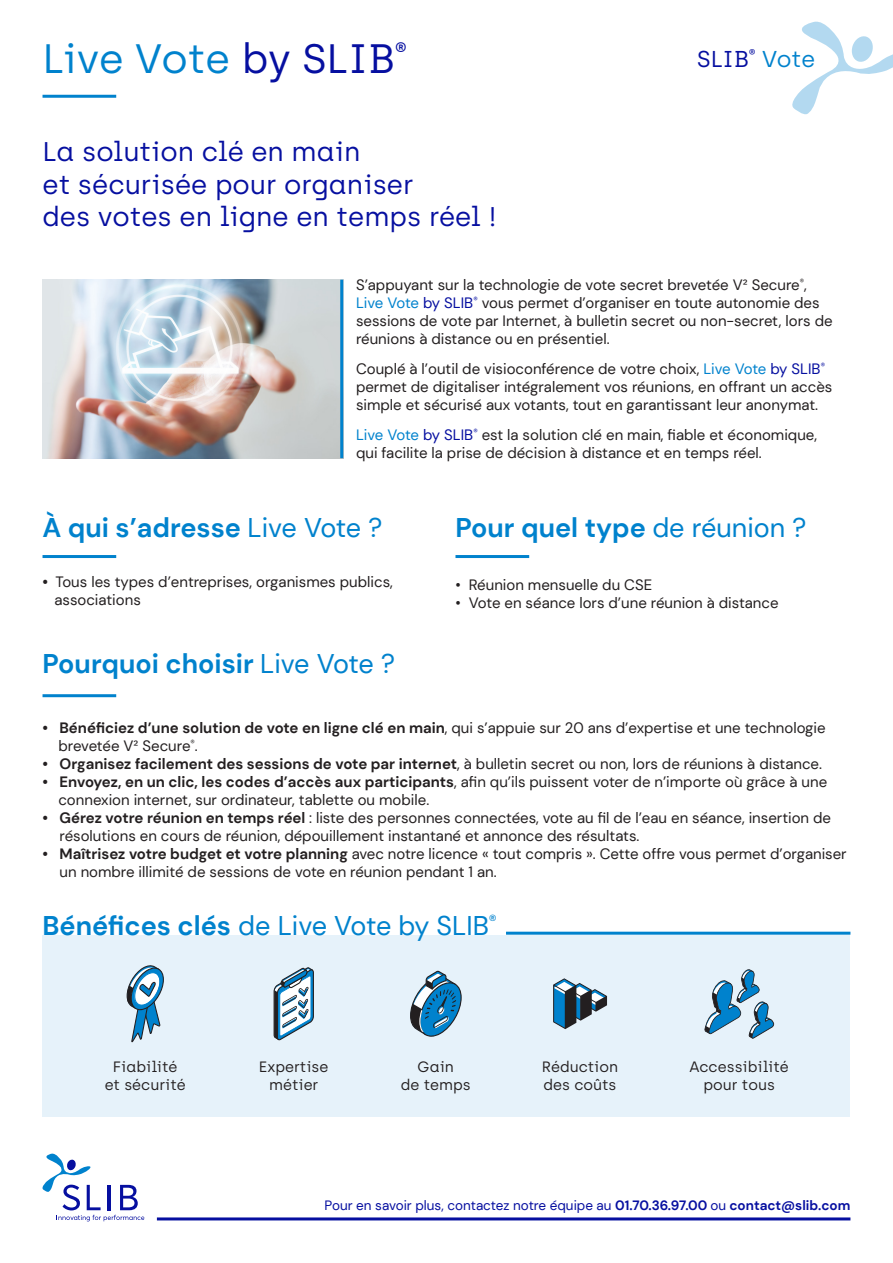
<style>
.page{position:relative;width:893px;height:1263px;background:#fff}
.page>*{position:absolute;margin:0;border:0;box-sizing:border-box;transform-origin:0 0}
.t1{font:41.1px "Archia";color:#0082cd}
.t2{font:27px "Archia";color:#060fa0}
.t3{font:700 27px "DM Sans";color:#0082cd}
.t4{font:27px "DM Sans";color:#0082cd}
.t5{font:22.95px "Archia";color:#060fa0}
.t6{font:15px/18px "DM Sans";color:#231f20}
.t7{font:700 15px "DM Sans";color:#231f20}
.t8{font:15px "Archia";color:#231f20}
.t9{font:13.5px "DM Sans";color:#060fa0}
.s1{color:#060fa0}
.s2{color:#0082cd}
.s3{font-weight:400}
.s4{font-weight:700}
</style>
<div class="page">
<img style="left:43px;top:280px;width:297px;height:178px">
<hr style="left:340px;top:280px;width:3px;height:178px;background:#0082cd">
<hr style="left:43px;top:555px;width:73px;height:3px;background:#0082cd">
<hr style="left:455px;top:555px;width:74px;height:3px;background:#0082cd">
<hr style="left:43px;top:694px;width:73px;height:3px;background:#0082cd">
<hr style="left:43px;top:95px;width:73px;height:3px;background:#0082cd">
<svg style="left:792px;top:21px;width:101px;height:94px"></svg>
<svg style="left:42px;top:1153px;width:102px;height:68px"></svg>
<hr style="left:157px;top:1217px;width:693px;height:3px;background:#060fa0">
<div style="left:43px;top:935px;width:807px;height:181px;background:#e6f2fa"></div>
<hr style="left:506px;top:932px;width:344px;height:3px;background:#0082cd">
<svg style="left:410px;top:971px;width:52px;height:66px"></svg>
<svg style="left:127px;top:965px;width:37px;height:77px"></svg>
<svg style="left:553px;top:978px;width:54px;height:51px"></svg>
<svg style="left:274px;top:967px;width:40px;height:73px"></svg>
<svg style="left:704px;top:969px;width:70px;height:70px"></svg>
<p class="t1" style="left:43px;top:35px;width:366px">Live Vote <span class="s1">by SLIB</span><sup>®</sup></p>
<p class="t5" style="left:697px;top:45px;width:119px">SLIB<sup>®</sup> <span class="s2">Vote</span></p>
<p class="t2" style="left:43px;top:136px;width:320px">La solution clé en main</p>
<p class="t2" style="left:43px;top:168px;width:373px">et sécurisée pour organiser</p>
<p class="t2" style="left:43px;top:200px;width:456px">des votes en ligne en temps réel !</p>
<p class="t6" style="left:356px;top:276px;width:478px">S’appuyant sur la technologie de vote secret brevetée V² Secure<sup>®</sup>, <span class="s2">Live Vote</span> <span class="s1">by SLIB</span><sup>®</sup> vous permet d’organiser en toute autonomie des sessions de vote par Internet, à bulletin secret ou non-secret, lors de réunions à distance ou en présentiel.</p>
<p class="t6" style="left:356px;top:360px;width:478px">Couplé à l’outil de visioconférence de votre choix, <span class="s2">Live Vote</span> <span class="s1">by SLIB</span><sup>® </sup>permet de digitaliser intégralement vos réunions, en offrant un accès simple et sécurisé aux votants, tout en garantissant leur anonymat.</p>
<p class="t6" style="left:356px;top:426px;width:463px"><span class="s2">Live Vote</span> <span class="s1">by SLIB</span><sup>®</sup> est la solution clé en main, fiable et économique, qui facilite la prise de décision à distance et en temps réel.</p>
<p class="t3" style="left:43px;top:511px;width:341px">À qui s’adresse <span class="s3">Live Vote ?</span></p>
<p class="t3" style="left:455px;top:511px;width:352px">Pour quel type <span class="s3">de réunion ?</span></p>
<p class="t6" style="left:455px;top:575px;width:198px">• Réunion mensuelle du CSE</p>
<p class="t6" style="left:455px;top:593px;width:325px">• Vote en séance lors d’une réunion à distance</p>
<p class="t6" style="left:43px;top:572px;width:352px"><span class="s4">•</span> Tous les types d’entreprises, organismes publics,</p>
<p class="t6" style="left:54px;top:590px;width:88px">associations</p>
<p class="t3" style="left:43px;top:647px;width:354px">Pourquoi choisir <span class="s3">Live Vote ?</span></p>
<p class="t6" style="left:43px;top:719px;width:785px"><span class="s4">• Bénéficiez d’une solution de vote en ligne clé en main</span>, qui s’appuie sur 20 ans d’expertise et une technologie</p>
<p class="t6" style="left:58px;top:737px;width:141px">brevetée V² Secure<sup>®</sup>.</p>
<p class="t7" style="left:43px;top:755px;width:781px">• Organisez facilement des sessions de vote par internet<span class="s3">, à bulletin secret ou non, lors de réunions à distance.</span></p>
<p class="t7" style="left:43px;top:773px;width:786px">• Envoyez, en un clic, les codes d’accès aux participants<span class="s3">, afin qu’ils puissent voter de n’importe où grâce à une</span></p>
<p class="t6" style="left:58px;top:791px;width:372px">connexion internet, sur ordinateur, tablette ou mobile.</p>
<p class="t6" style="left:43px;top:809px;width:790px"><span class="s4">• Gérez votre réunion en temps réel</span> : liste des personnes connectées, vote au fil de l’eau en séance, insertion de</p>
<p class="t6" style="left:60px;top:827px;width:581px">résolutions en cours de réunion, dépouillement instantané et annonce des résultats.</p>
<p class="t6" style="left:60px;top:845px;width:789px;text-indent:-17px"><span class="s4">• Maîtrisez votre budget et votre planning</span> avec notre licence « tout compris ». Cette offre vous permet d’organiser un nombre illimité de sessions de vote en réunion pendant 1 an.</p>
<p class="t4" style="left:43px;top:908px;width:456px"><span class="s4">Bénéfices clés</span> de Live Vote by SLIB<sup>®</sup></p>
<p class="t8" style="left:113px;top:1058px;width:66px">Fiabilité</p>
<p class="t8" style="left:105px;top:1076px;width:83px">et sécurité</p>
<p class="t8" style="left:259px;top:1058px;width:71px">Expertise</p>
<p class="t8" style="left:269px;top:1076px;width:51px">métier</p>
<p class="t8" style="left:418px;top:1058px;width:38px">Gain</p>
<p class="t8" style="left:401px;top:1076px;width:71px">de temps</p>
<p class="t8" style="left:542px;top:1058px;width:78px">Réduction</p>
<p class="t8" style="left:544px;top:1076px;width:74px">des coûts</p>
<p class="t8" style="left:689px;top:1058px;width:101px">Accessibilité</p>
<p class="t8" style="left:703px;top:1076px;width:73px">pour tous</p>
<p class="t9" style="left:325px;top:1197px;width:527px">Pour en savoir plus, contactez notre équipe au <span class="s4">01.70.36.97.00</span> ou <span class="s4">contact@slib.com</span></p>
</div>
